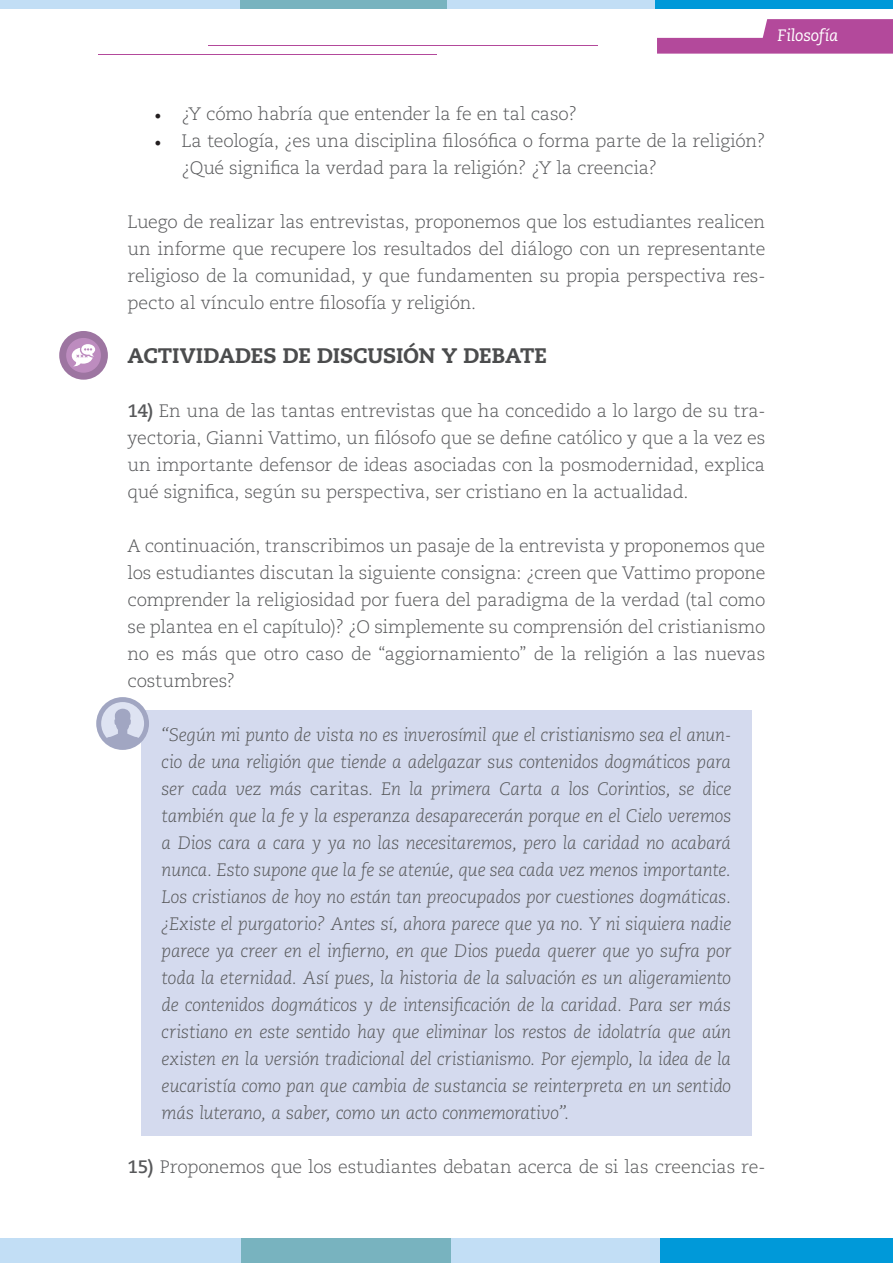
<style>
.page{position:relative;width:893px;height:1263px;background:#fff}
.page>*{position:absolute;margin:0;border:0;box-sizing:border-box;transform-origin:0 0}
.t1{font:800 21px "Caecilia LT Std";letter-spacing:-.01em;color:#4b4c4d}
.t2{font:300 18px/27px "Caecilia LT Std";letter-spacing:-.01em;color:#57585a;text-align:justify}
.t3{font:italic 300 18px/27px "Caecilia LT Std";letter-spacing:-.02em;color:#57585a;text-align:justify}
.t4{font:italic 16.5px "Caecilia LT Std";letter-spacing:-.01em;color:#fff}
.s1{font-family:"Minion Pro";font-weight:400;color:#231f20}
.s2{font-weight:700}
.s3{font-style:normal}
</style>
<div class="page">
<div style="left:0;top:1238px;width:241px;height:25px;background:#c2def5"></div>
<div style="left:241px;top:1238px;width:210px;height:25px;background:#78b3bf"></div>
<div style="left:451px;top:1238px;width:209px;height:25px;background:#c2def5"></div>
<div style="left:660px;top:1238px;width:232px;height:25px;background:#0099d9"></div>
<svg style="left:657px;top:19px;width:236px;height:35px"></svg>
<hr style="left:209px;top:45px;width:389px;height:1px;background:#b3499b">
<hr style="left:98px;top:54px;width:339px;height:1px;background:#b3499b">
<div style="left:0;top:0;width:240px;height:9px;background:#c2def5"></div>
<div style="left:240px;top:0;width:207px;height:9px;background:#78b3bf"></div>
<div style="left:447px;top:0;width:208px;height:9px;background:#c2def5"></div>
<div style="left:655px;top:0;width:238px;height:9px;background:#0099d9"></div>
<div style="left:142px;top:710px;width:610px;height:426px;background:#d4daee"></div>
<div style="left:59px;top:331px;width:49px;height:49px;background:#9d75a1;border-radius:50%"></div>
<div style="left:66px;top:338px;width:35px;height:35px;background:#bd8cbf;border-radius:50%"></div>
<svg style="left:72px;top:344px;width:23px;height:23px"></svg>
<svg style="left:96px;top:697px;width:53px;height:53px"></svg>
<p class="t4" style="left:777px;top:26px;width:62px">Filosofía</p>
<p class="t2" style="left:155px;top:101px;width:424px"><span class="s1">•</span> ¿Y cómo habría que entender la fe en tal caso?</p>
<p class="t2" style="left:182px;top:128px;width:585px;text-indent:-27px"><span class="s1">•</span> La teología, ¿es una disciplina filosófica o forma parte de la religión? ¿Qué significa la verdad para la religión? ¿Y la creencia?</p>
<p class="t2" style="left:128px;top:209px;width:639px">Luego de realizar las entrevistas, proponemos que los estudiantes realicen un informe que recupere los resultados del diálogo con un representante religioso de la comunidad, y que fundamenten su propia perspectiva res&shy;pecto al vínculo entre filosofía y religión.</p>
<p class="t1" style="left:128px;top:343px;width:421px">ACTIVIDADES DE DISCUSIÓN Y DEBATE</p>
<p class="t2" style="left:128px;top:398px;width:639px"><span class="s2">14)</span> En una de las tantas entrevistas que ha concedido a lo largo de su tra&shy;yectoria, Gianni Vattimo, un filósofo que se define católico y que a la vez es un importante defensor de ideas asociadas con la posmodernidad, explica qué significa, según su perspectiva, ser cristiano en la actualidad.</p>
<p class="t2" style="left:128px;top:533px;width:639px">A continuación, transcribimos un pasaje de la entrevista y proponemos que los estudiantes discutan la siguiente consigna: ¿creen que Vattimo propone comprender la religiosidad por fuera del paradigma de la verdad (tal como se plantea en el capítulo)? ¿O simplemente su comprensión del cristianismo no es más que otro caso de “aggiornamiento” de la religión a las nuevas costumbres?</p>
<p class="t3" style="left:162px;top:722px;width:571px">“Según mi punto de vista no es inverosímil que el cristianismo sea el anun&shy;cio de una religión que tiende a adelgazar sus contenidos dogmáticos para ser cada vez más <span class="s3">caritas</span>. En la primera Carta a los Corintios, se dice también que la fe y la esperanza desaparecerán porque en el Cielo veremos a Dios cara a cara y ya no las necesitaremos, pero la caridad no acabará nunca. Esto supone que la fe se atenúe, que sea cada vez menos importante.<br>Los cristianos de hoy no están tan preocupados por cuestiones dogmáticas. ¿Existe el purgatorio? Antes sí, ahora parece que ya no. Y ni siquiera nadie parece ya creer en el infierno, en que Dios pueda querer que yo sufra por toda la eternidad. Así pues, la historia de la salvación es un aligeramiento de contenidos dogmáticos y de intensificación de la caridad. Para ser más cristiano en este sentido hay que eliminar los restos de idolatría que aún existen en la versión tradicional del cristianismo. Por ejemplo, la idea de la eucaristía como pan que cambia de sustancia se reinterpreta en un sentido más luterano, a saber, como un acto conmemorativo”.</p>
<p class="t2" style="left:128px;top:1154px;width:639px"><span class="s2">15)</span> Proponemos que los estudiantes debatan acerca de si las creencias re-</p>
</div>
